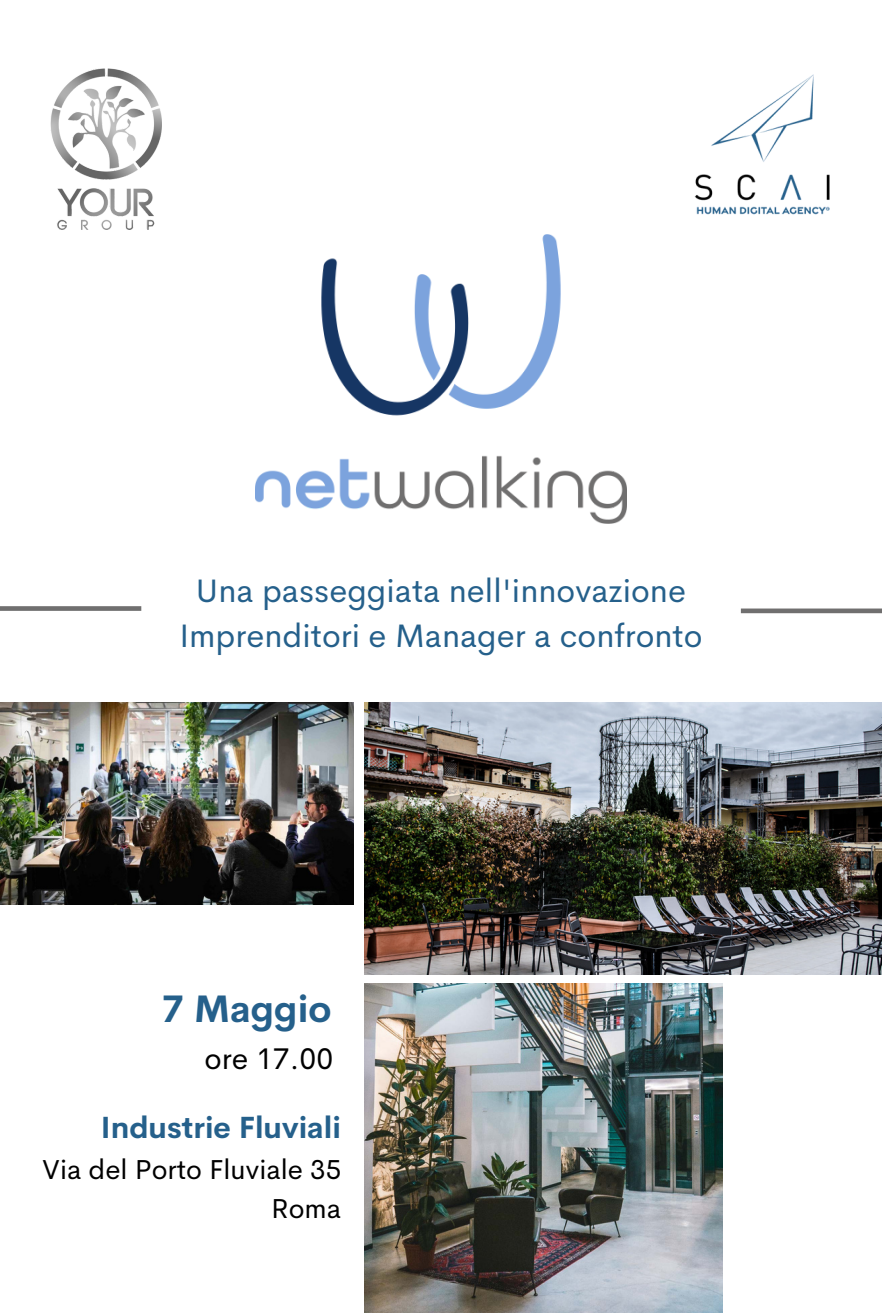
<style>
.page{position:relative;width:882px;height:1313px;background:#fff}
.page>*{position:absolute;margin:0;border:0;box-sizing:border-box;transform-origin:0 0}
.t1{font:700 37.5px "Cerebri Sans";color:#25608b}
.t2{font:32.62px "Cerebri Sans";color:#25608b}
.t3{font:700 30px "Cerebri Sans";color:#25608b}
.t4{font:30px "Cerebri Sans";color:#000}
.t5{font:27.5px "Cerebri Sans";color:#000}
</style>
<div class="page">
<img style="left:255px;top:235px;width:371px;height:289px">
<img style="left:51px;top:68px;width:110px;height:161px">
<img style="left:694px;top:74px;width:136px;height:141px">
<img style="left:0;top:702px;width:353px;height:202px">
<img style="left:364px;top:983px;width:358px;height:329px">
<img style="left:364px;top:702px;width:517px;height:272px">
<div style="left:0;top:606px;width:141px;height:5px;background:#706f6f"></div>
<div style="left:740px;top:608px;width:141px;height:5px;background:#706f6f"></div>
<p class="t2" style="left:196px;top:569px;width:491px">Una passeggiata nell'innovazione</p>
<p class="t2" style="left:179px;top:614px;width:524px">Imprenditori e Manager a confronto</p>
<p class="t1" style="left:162px;top:984px;width:171px">7 Maggio</p>
<p class="t4" style="left:204px;top:1039px;width:130px">ore 17.00</p>
<p class="t3" style="left:101px;top:1108px;width:241px">Industrie Fluviali</p>
<p class="t5" style="left:42px;top:1151px;width:300px">Via del Porto Fluviale 35</p>
<p class="t5" style="left:271px;top:1190px;width:71px">Roma</p>
</div>
